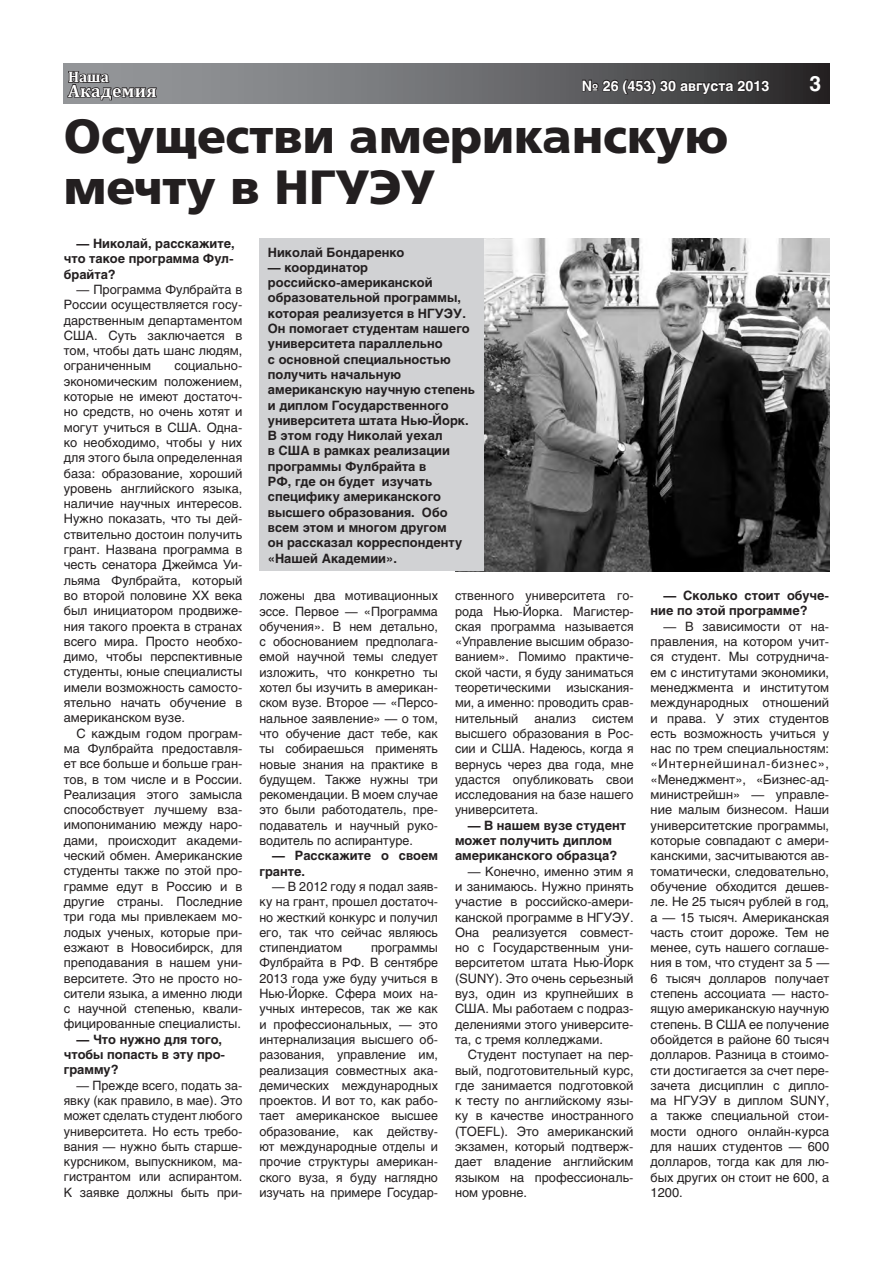
<style>
.page{position:relative;width:893px;height:1263px;background:#fff}
.page>*{position:absolute;margin:0;border:0;box-sizing:border-box;transform-origin:0 0}
.t1{font:700 48px/51px "AG Foreigner";color:#231f20}
.t2{font:700 21px "Helios";color:#fff}
.t3{font:700 17.85px "Cambria";letter-spacing:.02em;color:#fff}
.t4{font:700 15.3px "Cambria";color:#fff}
.t5{font:700 14.25px "Helios";color:#fff}
.t6{font:12.75px/15.3px "Helios";color:#231f20;text-align:justify}
.t7{font:700 12.75px/15.3px "Helios";color:#231f20}
</style>
<div class="page">
<svg style="left:64px;top:64px;width:765px;height:39px;background:#6b6c6f"></svg>
<svg style="left:66px;top:70px;width:92px;height:31px;background:#6b6b6d"></svg>
<svg style="left:581px;top:77px;width:189px;height:22px;background:#3c3b3d"></svg>
<img style="left:483px;top:238px;width:346px;height:333px">
<div style="left:259px;top:238px;width:224px;height:333px;background:#d1d2d4"></div>
<p class="t4" style="left:68px;top:66px;width:42px">Наша</p>
<h3 class="t3" style="left:68px;top:78px;width:90px">Академия</h3>
<p class="t5" style="left:582px;top:77px;width:189px">№ 26 (453) 30 августа 2013</p>
<h2 class="t2" style="left:809px;top:71px;width:13px">3</h2>
<h1 class="t1" style="left:64px;top:111px;width:666px">Осуществи американскую мечту в НГУЭУ</h1>
<p class="t7" style="left:268px;top:244px;width:138px">Николай Бондаренко</p>
<p class="t7" style="left:268px;top:260px;width:209px">— координатор российско-американской образовательной программы, которая реализуется в НГУЭУ.<br>Он помогает студентам нашего университета параллельно<br>с основной специальностью получить начальную американскую научную степень и диплом Государственного университета штата Нью-Йорк.<br>В этом году Николай уехал<br>в США в рамках реализации программы Фулбрайта в<br>РФ, где он будет изучать специфику американского высшего образования. Обо всем этом и многом другом<br>он рассказал корреспонденту «Нашей Академии».</p>
<p class="t7" style="left:64px;top:236px;width:172px;text-align:justify;text-indent:13px">— Николай, расскажите, что такое программа Фул&shy;брайта?</p>
<p class="t6" style="left:64px;top:282px;width:180px;text-indent:13px">— Программа Фулбрайта в России осуществляется госу&shy;дарственным департаментом США. Суть заключается в том, чтобы дать шанс людям, ограниченным</p>
<p class="t6" style="left:64px;top:358px;width:180px;text-indent:111px">социально&shy;экономическим положением, которые не имеют достаточ&shy;но средств, но очень хотят и могут учиться в США. Одна&shy;ко необходимо, чтобы у них для этого была определенная база: образование, хороший уровень английского языка, наличие научных интересов.<br>Нужно показать, что ты дей&shy;ствительно достоин получить грант. Названа программа в честь сенатора Джеймса Уи&shy;льяма Фулбрайта, который во второй половине ХХ века был инициатором продвиже&shy;ния такого проекта в странах всего мира. Просто необхо&shy;димо, чтобы перспективные студенты, юные специалисты имели возможность самосто&shy;ятельно начать обучение в американском вузе.</p>
<p class="t6" style="left:64px;top:725px;width:180px;text-indent:13px">С каждым годом програм&shy;ма Фулбрайта предоставля&shy;ет все больше и больше гран&shy;тов, в том числе и в России.<br>Реализация этого замысла способствует лучшему вза&shy;имопониманию между наро&shy;дами, происходит академи&shy;ческий обмен. Американские студенты также по этой про&shy;грамме едут в Россию и в другие страны. Последние три года мы привлекаем мо&shy;лодых ученых, которые при&shy;езжают в Новосибирск, для преподавания в нашем уни&shy;верситете. Это не просто но&shy;сители языка, а именно люди с научной степенью, квали&shy;фицированные специалисты.</p>
<p class="t7" style="left:64px;top:1031px;width:163px;text-indent:13px">— Что нужно для того, чтобы попасть в эту про&shy;грамму?</p>
<p class="t6" style="left:64px;top:1077px;width:180px;text-indent:13px">— Прежде всего, подать за&shy;явку (как правило, в мае). Это может сделать студент любого университета. Но есть требо&shy;вания — нужно быть старше&shy;курсником, выпускником, ма&shy;гистрантом или аспирантом.<br>К заявке должны быть при-</p>
<p class="t7" style="left:651px;top:588px;width:180px;text-indent:13px">— Сколько стоит обуче&shy;ние по этой программе?</p>
<p class="t6" style="left:651px;top:618px;width:180px;text-indent:13px">— В зависимости от на&shy;правления, на котором учит&shy;ся студент. Мы сотруднича&shy;ем с институтами экономики, менеджмента и институтом международных отношений и права. У этих студентов есть возможность учиться у нас по трем специальностям: «Интернейшинал-бизнес», «Менеджмент», «Бизнес-ад&shy;министрейшн» — управле&shy;ние малым бизнесом. Наши университетские программы, которые совпадают с амери&shy;канскими, засчитываются ав&shy;томатически, следовательно, обучение обходится дешев&shy;ле. Не 25 тысяч рублей в год, а — 15 тысяч. Американская часть стоит дороже. Тем не менее, суть нашего соглаше&shy;ния в том, что студент за 5 — 6 тысяч долларов получает степень ассоциата — насто&shy;ящую американскую научную степень. В США ее получение обойдется в районе 60 тысяч долларов. Разница в стоимо&shy;сти достигается за счет пере&shy;зачета дисциплин с дипло&shy;ма НГУЭУ в диплом SUNY, а также специальной стои&shy;мости одного онлайн-курса для наших студентов — 600 долларов, тогда как для лю&shy;бых других он стоит не 600, а 1200.</p>
<p class="t6" style="left:455px;top:588px;width:180px">ственного университета го&shy;рода Нью-Йорка. Магистер&shy;ская программа называется «Управление высшим образо&shy;ванием». Помимо практиче&shy;ской части, я буду заниматься теоретическими изыскания&shy;ми, а именно: проводить срав&shy;нительный</p>
<p class="t6" style="left:259px;top:588px;width:180px">ложены два мотивационных эссе. Первое — «Программа обучения». В нем детально, с обоснованием предполага&shy;емой научной темы следует изложить, что конкретно ты хотел бы изучить в американ&shy;ском вузе. Второе — «Персо&shy;нальное заявление» — о том, что обучение даст тебе, как ты собираешься применять новые знания на практике в будущем. Также нужны три рекомендации. В моем случае это были работодатель, пре&shy;подаватель и научный руко&shy;водитель по аспирантуре.</p>
<p class="t7" style="left:259px;top:848px;width:180px;text-indent:13px">— Расскажите о своем гранте.</p>
<p class="t6" style="left:259px;top:879px;width:180px;text-indent:13px">— В 2012 году я подал заяв&shy;ку на грант, прошел достаточ&shy;но жесткий конкурс и получил его, так что сейчас являюсь стипендиатом</p>
<p class="t6" style="left:455px;top:710px;width:180px;text-indent:137px">систем высшего образования в Рос&shy;сии и США. Надеюсь, когда я вернусь через два года, мне удастся опубликовать свои исследования на базе нашего университета.</p>
<p class="t7" style="left:455px;top:817px;width:173px;text-indent:13px">— В нашем вузе студент может получить диплом американского образца?</p>
<p class="t6" style="left:455px;top:863px;width:180px;text-indent:13px">— Конечно, именно этим я и занимаюсь. Нужно принять участие в российско-амери&shy;канской программе в НГУЭУ.<br>Она реализуется совмест&shy;но с Государственным уни&shy;верситетом штата Нью-Йорк (SUNY). Это очень серьезный вуз, один из крупнейших в США. Мы работаем с подраз&shy;делениями этого университе&shy;та, с тремя колледжами.</p>
<p class="t6" style="left:455px;top:1047px;width:180px;text-indent:13px">Студент поступает на пер&shy;вый, подготовительный курс, где занимается подготовкой к тесту по английскому язы&shy;ку в качестве иностранного (TOEFL). Это американский экзамен, который подтверж&shy;дает владение английским языком на профессиональ&shy;ном уровне.</p>
<p class="t6" style="left:534px;top:710px;width:43px">анализ</p>
<p class="t6" style="left:259px;top:940px;width:180px;text-indent:112px">программы Фулбрайта в РФ. В сентябре 2013 года уже буду учиться в Нью-Йорке. Сфера моих на&shy;учных интересов, так же как и профессиональных, — это интернализация высшего об&shy;разования, управление им, реализация совместных ака&shy;демических международных проектов. И вот то, как рабо&shy;тает американское высшее образование, как действу&shy;ют международные отделы и прочие структуры американ&shy;ского вуза, я буду наглядно изучать на примере Государ-</p>
</div>
